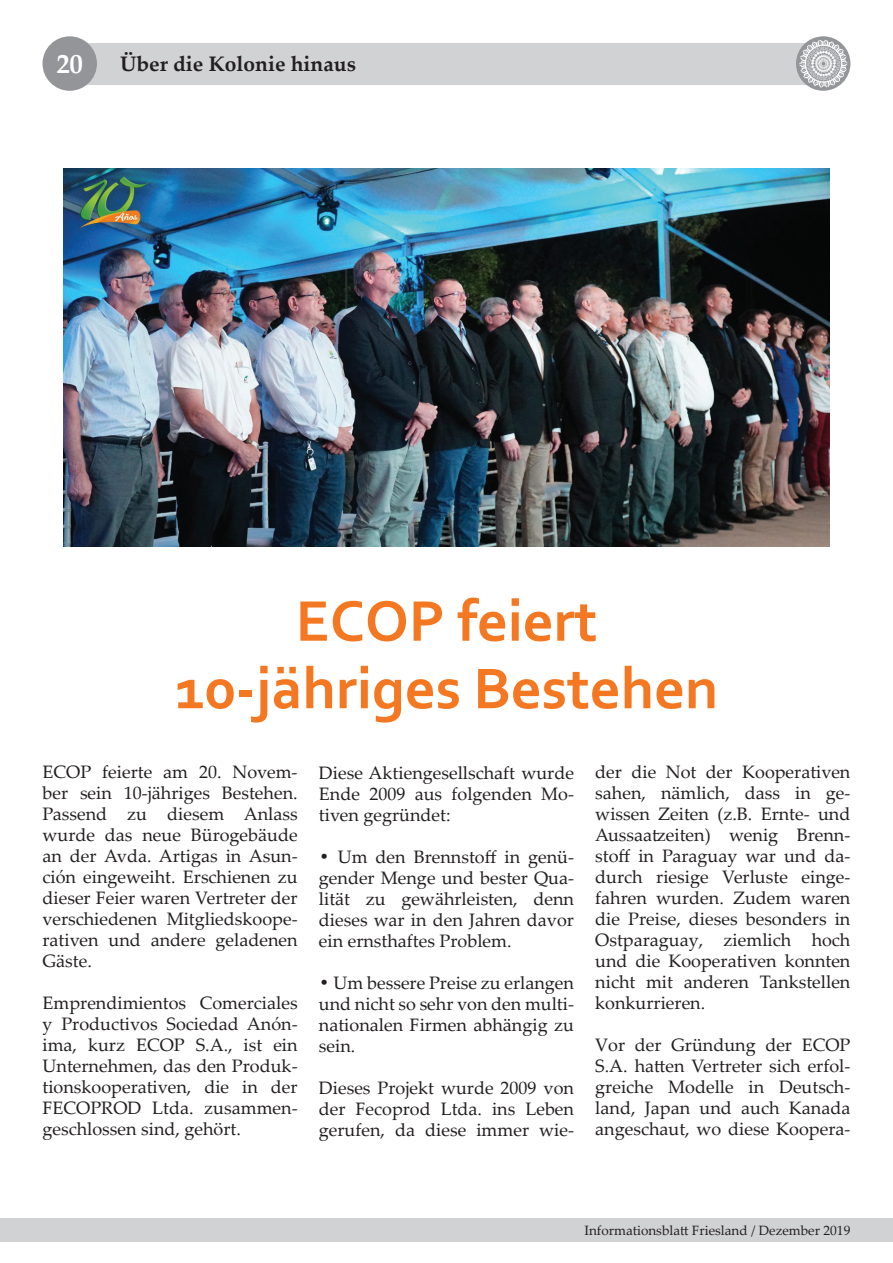
<style>
.page{position:relative;width:893px;height:1263px;background:#fff}
.page>*{position:absolute;margin:0;border:0;box-sizing:border-box;transform-origin:0 0}
.t1{font:700 60px/67.5px "Corbel";color:#f47821;text-align:center}
.t2{font:700 27px "Palatino Linotype";color:#fff}
.t3{font:700 21px "Palatino Linotype";color:#231f20}
.t4{font:18px/21px "Palatino Linotype";color:#231f20;text-align:justify}
.t5{font:13.5px "Palatino Linotype";color:#231f20}
.s1{font-weight:700}
</style>
<div class="page">
<div style="left:0;top:1219px;width:893px;height:23px;background:#d1d2d4"></div>
<div style="left:70px;top:43px;width:753px;height:42px;background:#d1d2d4"></div>
<svg style="left:796px;top:36px;width:54px;height:55px;background:#bcbdbf"></svg>
<div style="left:43px;top:36px;width:54px;height:55px;background:#939598;border-radius:50%"></div>
<img style="left:799px;top:40px;width:19px;height:23px">
<img style="left:64px;top:169px;width:765px;height:378px">
<h2 class="t2" style="left:57px;top:45px;width:28px">20</h2>
<p class="t3" style="left:120px;top:49px;width:238px">Über die Kolonie hinaus</p>
<h1 class="t1" style="left:175px;top:586px;width:545px">ECOP feiert<br>10-jähriges Bestehen</h1>
<p class="t4" style="left:43px;top:761px;width:257px">ECOP feierte am 20. Novem&shy;ber sein 10-jähriges Bestehen.<br>Passend zu diesem Anlass wurde das neue Bürogebäude an der Avda. Artigas in Asun&shy;ción eingeweiht. Erschienen zu dieser Feier waren Vertreter der verschiedenen Mitgliedskoope&shy;rativen und andere geladenen Gäste.</p>
<p class="t4" style="left:43px;top:992px;width:257px">Emprendimientos Comerciales y Productivos Sociedad Anón&shy;ima, kurz ECOP S.A., ist ein Unternehmen, das den Produk&shy;tionskooperativen, die in der FECOPROD Ltda. zusammen&shy;geschlossen sind, gehört.</p>
<p class="t4" style="left:319px;top:762px;width:257px">Diese Aktiengesellschaft wurde Ende 2009 aus folgenden Mo&shy;tiven gegründet:</p>
<p class="t4" style="left:319px;top:846px;width:257px"><span class="s1">•</span> Um den Brennstoff in genü&shy;gender Menge und bester Qua&shy;lität zu gewährleisten, denn dieses war in den Jahren davor ein ernsthaftes Problem.</p>
<p class="t4" style="left:319px;top:972px;width:257px"><span class="s1">•</span> Um bessere Preise zu erlangen und nicht so sehr von den multi&shy;nationalen Firmen abhängig zu sein.</p>
<p class="t4" style="left:319px;top:1077px;width:257px">Dieses Projekt wurde 2009 von der Fecoprod Ltda. ins Leben gerufen, da diese immer wie-</p>
<p class="t4" style="left:595px;top:761px;width:257px">der die Not der Kooperativen sahen, nämlich, dass in ge&shy;wissen Zeiten (z.B. Ernte- und Aussaatzeiten) wenig Brenn&shy;stoff in Paraguay war und da&shy;durch riesige Verluste einge&shy;fahren wurden. Zudem waren die Preise, dieses besonders in Ostparaguay, ziemlich hoch und die Kooperativen konnten nicht mit anderen Tankstellen konkurrieren.</p>
<p class="t4" style="left:595px;top:1034px;width:257px">Vor der Gründung der ECOP S.A. hatten Vertreter sich erfol&shy;greiche Modelle in Deutsch&shy;land, Japan und auch Kanada angeschaut, wo diese Koopera-</p>
<p class="t5" style="left:584px;top:1220px;width:267px">Informationsblatt Friesland / Dezember 2019</p>
</div>
